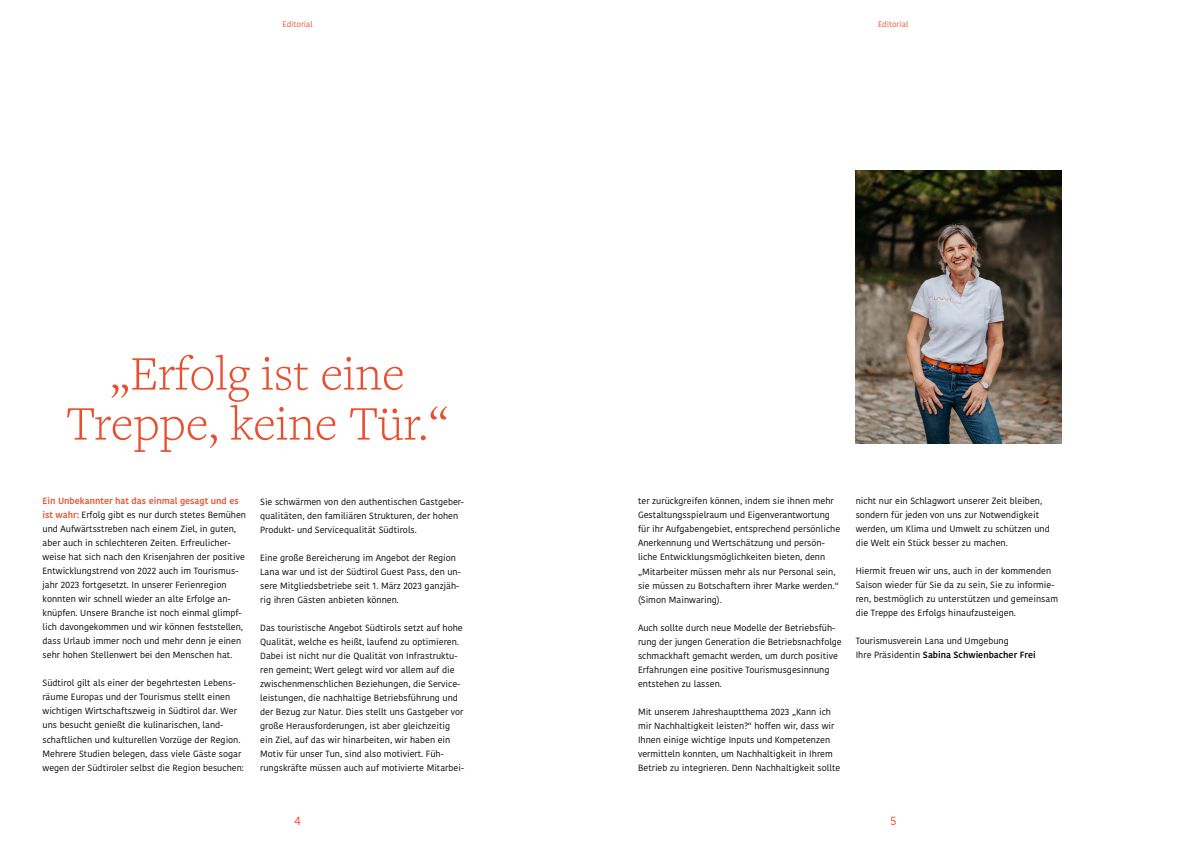
<style>
.page{position:relative;width:1191px;height:842px;background:#fff}
.page>*{position:absolute;margin:0;border:0;box-sizing:border-box;transform-origin:0 0}
.t1{font:300 50px/50px "Freight Text Pro";color:#e84f2f;text-align:center}
.t2{font:12px "Kohinoor Bangla";color:#e84f2f}
.t3{font:9px/14px "Kohinoor Devanagari";color:#000}
.t4{font:8px "Kohinoor Devanagari";color:#e84f2f}
.s1{font-weight:600;color:#e84f2f}
.s2{font-weight:600}
</style>
<div class="page">
<img style="left:855px;top:170px;width:206px;height:274px">
<p class="t4" style="left:282px;top:20px;width:32px">Editorial</p>
<p class="t4" style="left:878px;top:20px;width:32px">Editorial</p>
<h1 class="t1" style="left:66px;top:347px;width:384px">„Erfolg ist eine<br>Treppe, keine Tür.“</h1>
<p class="t3" style="left:43px;top:494px;width:205px"><span class="s1">Ein Unbekannter hat das einmal gesagt und es ist wahr:</span> Erfolg gibt es nur durch stetes Bemühen und Aufwärtsstreben nach einem Ziel, in guten, aber auch in schlechteren Zeiten. Erfreulicher&shy;weise hat sich nach den Krisenjahren der positive Entwicklungstrend von 2022 auch im Tourismus&shy;jahr 2023 fortgesetzt. In unserer Ferienregion konnten wir schnell wieder an alte Erfolge an&shy;knüpfen. Unsere Branche ist noch einmal glimpf&shy;lich davongekommen und wir können feststellen, dass Urlaub immer noch und mehr denn je einen sehr hohen Stellenwert bei den Menschen hat.</p>
<p class="t3" style="left:43px;top:676px;width:203px">Südtirol gilt als einer der begehrtesten Lebens&shy;räume Europas und der Tourismus stellt einen wichtigen Wirtschaftszweig in Südtirol dar. Wer uns besucht genießt die kulinarischen, land&shy;schaftlichen und kulturellen Vorzüge der Region.<br>Mehrere Studien belegen, dass viele Gäste sogar wegen der Südtiroler selbst die Region besuchen:</p>
<p class="t3" style="left:260px;top:494px;width:205px">Sie schwärmen von den authentischen Gastgeber&shy;qualitäten, den familiären Strukturen, der hohen<br>Produkt- und Servicequalität Südtirols.</p>
<p class="t3" style="left:260px;top:550px;width:202px">Eine große Bereicherung im Angebot der Region Lana war und ist der Südtirol Guest Pass, den un&shy;sere Mitgliedsbetriebe seit 1. März 2023 ganzjäh&shy;rig ihren Gästen anbieten können.</p>
<p class="t3" style="left:260px;top:620px;width:205px">Das touristische Angebot Südtirols setzt auf hohe Qualität, welche es heißt, laufend zu optimieren.<br>Dabei ist nicht nur die Qualität von Infrastruktu&shy;ren gemeint; Wert gelegt wird vor allem auf die zwischenmenschlichen Beziehungen, die Service&shy;leistungen, die nachhaltige Betriebsführung und der Bezug zur Natur. Dies stellt uns Gastgeber vor große Herausforderungen, ist aber gleichzeitig ein Ziel, auf das wir hinarbeiten, wir haben ein Motiv für unser Tun, sind also motiviert. Füh&shy;rungskräfte müssen auch auf motivierte Mitarbei-</p>
<p class="t3" style="left:638px;top:494px;width:204px">ter zurückgreifen können, indem sie ihnen mehr Gestaltungsspielraum und Eigenverantwortung für ihr Aufgabengebiet, entsprechend persönliche Anerkennung und Wertschätzung und persön&shy;liche Entwicklungsmöglichkeiten bieten, denn „Mitarbeiter müssen mehr als nur Personal sein, sie müssen zu Botschaftern ihrer Marke werden.“ (Simon Mainwaring).</p>
<p class="t3" style="left:638px;top:620px;width:205px">Auch sollte durch neue Modelle der Betriebsfüh&shy;rung der jungen Generation die Betriebsnachfolge schmackhaft gemacht werden, um durch positive Erfahrungen eine positive Tourismusgesinnung entstehen zu lassen.</p>
<p class="t3" style="left:638px;top:704px;width:204px">Mit unserem Jahreshauptthema 2023 „Kann ich mir Nachhaltigkeit leisten?“ hoffen wir, dass wir Ihnen einige wichtige Inputs und Kompetenzen vermitteln konnten, um Nachhaltigkeit in Ihrem Betrieb zu integrieren. Denn Nachhaltigkeit sollte</p>
<p class="t3" style="left:855px;top:494px;width:195px">nicht nur ein Schlagwort unserer Zeit bleiben, sondern für jeden von uns zur Notwendigkeit werden, um Klima und Umwelt zu schützen und die Welt ein Stück besser zu machen.</p>
<p class="t3" style="left:855px;top:564px;width:204px">Hiermit freuen wir uns, auch in der kommenden Saison wieder für Sie da zu sein, Sie zu informie&shy;ren, bestmöglich zu unterstützen und gemeinsam die Treppe des Erfolgs hinaufzusteigen.</p>
<p class="t3" style="left:855px;top:634px;width:181px">Tourismusverein Lana und Umgebung<br>Ihre Präsidentin <span class="s2">Sabina Schwienbacher Frei</span></p>
<h2 class="t2" style="left:294px;top:812px;width:8px">4</h2>
<h2 class="t2" style="left:890px;top:812px;width:8px">5</h2>
</div>
